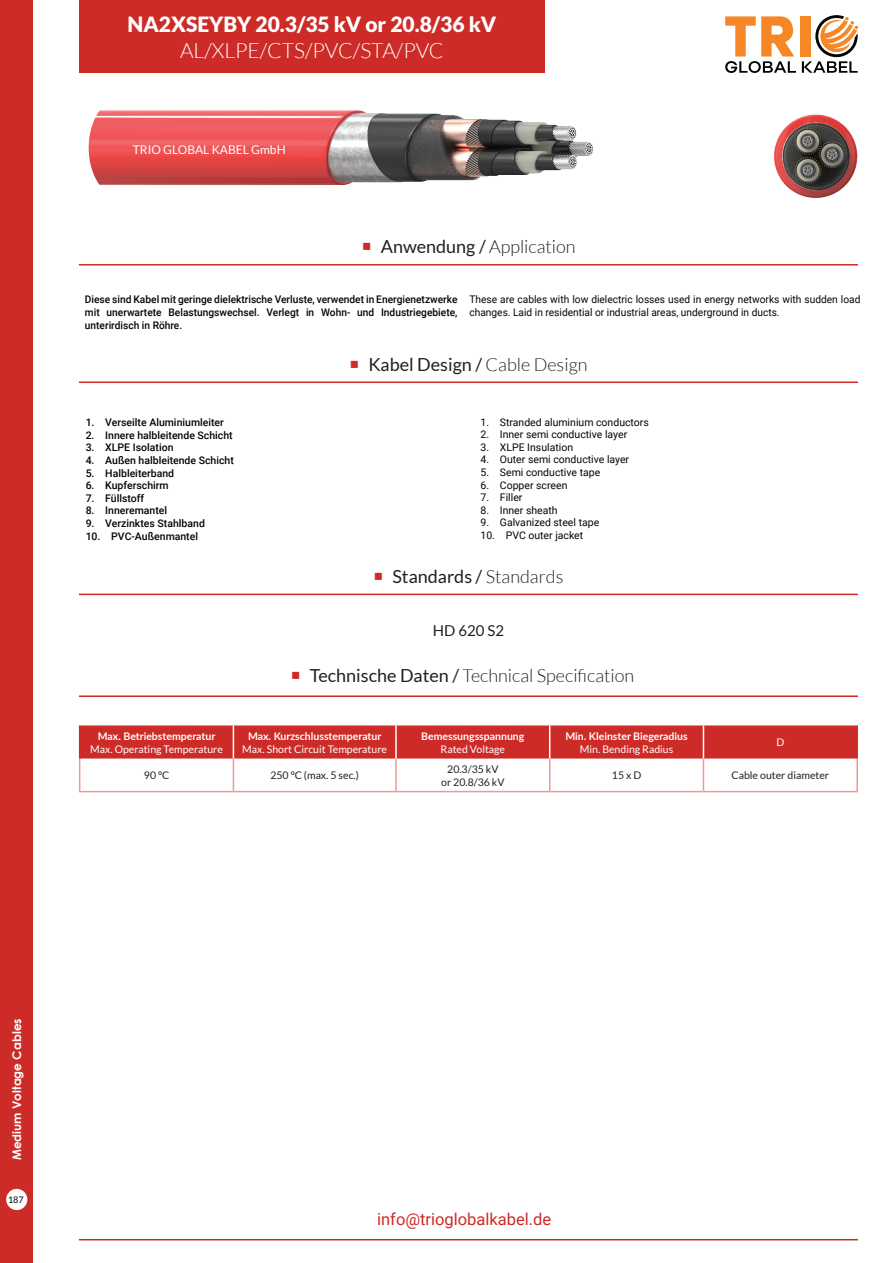
<style>
.page{position:relative;width:893px;height:1263px;background:#fff}
.page>*{position:absolute;margin:0;border:0;box-sizing:border-box;transform-origin:0 0}
.t1{font:900 21px "Lato";color:#fff}
.t2{font:300 21px "Lato";color:#fff}
.t3{font:300 18px "Lato";color:#231f20}
.t4{font:18px "Lato";color:#231f20}
.t5{font:16.5px "Roboto";color:#cd2b27}
.t6{font:15px "Lato";color:#231f20}
.t7{font:700 12px "Century Gothic";color:#fff}
.t8{font:12px "Lato";color:#fff}
.t9{font:500 10.5px/12.6px "Roboto";color:#040503;text-align:justify}
.t10{font:10.5px/12.6px "Roboto";color:#040503}
.t11{font:700 10.5px "Lato";color:#fff}
.t12{font:10.5px "Lato";color:#fff}
.t13{font:10.5px/12.6px "Lato";color:#231f20;text-align:center}
.t14{font:9px "Lato";color:#040503}
.s1{font-weight:400}
.s2{font-weight:300}
</style>
<div class="page">
<img style="left:146px;top:110px;width:448px;height:75px">
<svg style="left:88px;top:110px;width:58px;height:75px;background:#e56364"></svg>
<div style="left:79px;top:0;width:466px;height:73px;background:#cd2b27"></div>
<hr style="left:79px;top:381px;width:779px;height:2px;background:#cd2b27">
<hr style="left:79px;top:594px;width:779px;height:1px;background:#cd2b27">
<hr style="left:79px;top:695px;width:779px;height:2px;background:#cd2b27">
<hr style="left:79px;top:264px;width:779px;height:2px;background:#cd2b27">
<hr style="left:79px;top:1239px;width:779px;height:1px;background:#cd2b27">
<div style="left:0;top:0;width:33px;height:1263px;background:#cd2b27"></div>
<div style="left:800px;top:16px;width:10px;height:41px;background:#f58726"></div>
<svg style="left:725px;top:16px;width:71px;height:57px"></svg>
<svg style="left:802px;top:15px;width:56px;height:58px"></svg>
<div style="left:6px;top:1189px;width:21px;height:21px;background:#fff;border-radius:50%"></div>
<div style="left:80px;top:725px;width:776px;height:33px;background:#cd2b27"></div>
<hr style="left:79px;top:758px;width:1px;height:33px;background:#f59694">
<hr style="left:233px;top:758px;width:1px;height:33px;background:#f59694">
<hr style="left:395px;top:758px;width:2px;height:33px;background:#f59694">
<hr style="left:549px;top:758px;width:1px;height:33px;background:#f59694">
<hr style="left:703px;top:758px;width:1px;height:33px;background:#f59694">
<hr style="left:856px;top:758px;width:2px;height:33px;background:#f59694">
<hr style="left:79px;top:791px;width:154px;height:1px;background:#f59694">
<hr style="left:233px;top:791px;width:163px;height:1px;background:#f59694">
<hr style="left:396px;top:791px;width:154px;height:1px;background:#f59694">
<hr style="left:550px;top:791px;width:153px;height:1px;background:#f59694">
<hr style="left:703px;top:791px;width:155px;height:1px;background:#f59694">
<hr style="left:79px;top:725px;width:1px;height:33px;background:#cd2b27">
<hr style="left:856px;top:725px;width:2px;height:33px;background:#cd2b27">
<hr style="left:233px;top:725px;width:1px;height:33px;background:#fff">
<hr style="left:395px;top:725px;width:2px;height:33px;background:#fff">
<hr style="left:549px;top:725px;width:1px;height:33px;background:#fff">
<hr style="left:703px;top:725px;width:1px;height:33px;background:#fff">
<img style="left:774px;top:114px;width:84px;height:84px">
<h1 class="t1" style="left:128px;top:12px;width:370px">NA2XSEYBY 20.3/35 kV or 20.8/36 kV</h1>
<h1 class="t2" style="left:180px;top:39px;width:265px">AL/XLPE/CTS/PVC/STA/PVC</h1>
<p class="t8" style="left:133px;top:143px;width:154px">TRIO GLOBAL KABEL GmbH</p>
<h2 class="t3" style="left:381px;top:237px;width:196px"><span class="s1">Anwendung /</span> Application</h2>
<p class="t9" style="left:85px;top:293px;width:374px">Diese sind Kabel mit geringe dielektrische Verluste, verwendet in Energienetzwerke mit unerwartete Belastungswechsel. Verlegt in Wohn- und Industriegebiete, unterirdisch in Röhre.</p>
<p class="t10" style="left:469px;top:293px;width:393px">These are cables with low dielectric losses used in energy networks with sudden load changes. Laid in residential or industrial areas, underground in ducts.</p>
<p class="t9" style="left:86px;top:416px;width:140px">1. Verseilte Aluminiumleiter</p>
<p class="t9" style="left:86px;top:428px;width:149px">2. Innere halbleitende Schicht</p>
<p class="t9" style="left:86px;top:441px;width:89px">3. XLPE Isolation</p>
<p class="t9" style="left:86px;top:454px;width:150px">4. Außen halbleitende Schicht</p>
<p class="t9" style="left:86px;top:466px;width:90px">5. Halbleiterband</p>
<p class="t9" style="left:86px;top:479px;width:85px">6. Kupferschirm</p>
<p class="t9" style="left:86px;top:491px;width:60px">7. Füllstoff</p>
<p class="t9" style="left:86px;top:504px;width:83px">8. Inneremantel</p>
<p class="t9" style="left:86px;top:517px;width:121px">9. Verzinktes Stahlband</p>
<p class="t9" style="left:86px;top:529px;width:114px">10. PVC-Außenmantel</p>
<h2 class="t4" style="left:368px;top:354px;width:221px">Kabel Design / <span class="s2">Cable Design</span></h2>
<p class="t10" style="left:480px;top:415px;width:170px">1. Stranded aluminium conductors</p>
<p class="t10" style="left:480px;top:428px;width:148px">2. Inner semi conductive layer</p>
<p class="t10" style="left:480px;top:440px;width:94px">3. XLPE Insulation</p>
<p class="t10" style="left:480px;top:453px;width:150px">4. Outer semi conductive layer</p>
<p class="t10" style="left:480px;top:466px;width:121px">5. Semi conductive tape</p>
<p class="t10" style="left:480px;top:478px;width:88px">6. Copper screen</p>
<p class="t10" style="left:480px;top:491px;width:43px">7. Filler</p>
<p class="t10" style="left:480px;top:503px;width:79px">8. Inner sheath</p>
<p class="t10" style="left:480px;top:516px;width:120px">9. Galvanized steel tape</p>
<p class="t10" style="left:480px;top:529px;width:104px">10. PVC outer jacket</p>
<h2 class="t4" style="left:392px;top:567px;width:172px">Standards / <span class="s2">Standards</span></h2>
<h3 class="t6" style="left:433px;top:622px;width:73px">HD 620 S2</h3>
<h2 class="t3" style="left:310px;top:666px;width:326px"><span class="s1">Technische Daten /</span> Technical Specification</h2>
<p class="t11" style="left:98px;top:728px;width:119px">Max. Betriebstemperatur</p>
<p class="t12" style="left:90px;top:743px;width:134px">Max. Operating Temperature</p>
<p class="t11" style="left:248px;top:728px;width:135px">Max. Kurzschlusstemperatur</p>
<p class="t12" style="left:242px;top:743px;width:146px">Max. Short Circuit Temperature</p>
<p class="t11" style="left:421px;top:728px;width:105px">Bemessungsspannung</p>
<p class="t12" style="left:441px;top:743px;width:66px">Rated Voltage</p>
<p class="t11" style="left:565px;top:728px;width:124px">Min. Kleinster Biegeradius</p>
<p class="t12" style="left:580px;top:743px;width:95px">Min. Bending Radius</p>
<p class="t12" style="left:776px;top:737px;width:9px">D</p>
<p class="t13" style="left:144px;top:769px;width:27px">90 °C</p>
<p class="t13" style="left:270px;top:769px;width:90px">250 °C (max. 5 sec.)</p>
<p class="t13" style="left:441px;top:763px;width:65px">20.3/35 kV or 20.8/36 kV</p>
<p class="t13" style="left:612px;top:769px;width:31px">15 x D</p>
<p class="t13" style="left:732px;top:769px;width:99px">Cable outer diameter</p>
<p class="t7" style="left:8px;top:1160px;width:143px;rotate:-90deg">Medium Voltage Cables</p>
<p class="t14" style="left:8px;top:1195px;width:17px">187</p>
<h3 class="t5" style="left:377px;top:1208px;width:176px">info@trioglobalkabel.de</h3>
</div>
